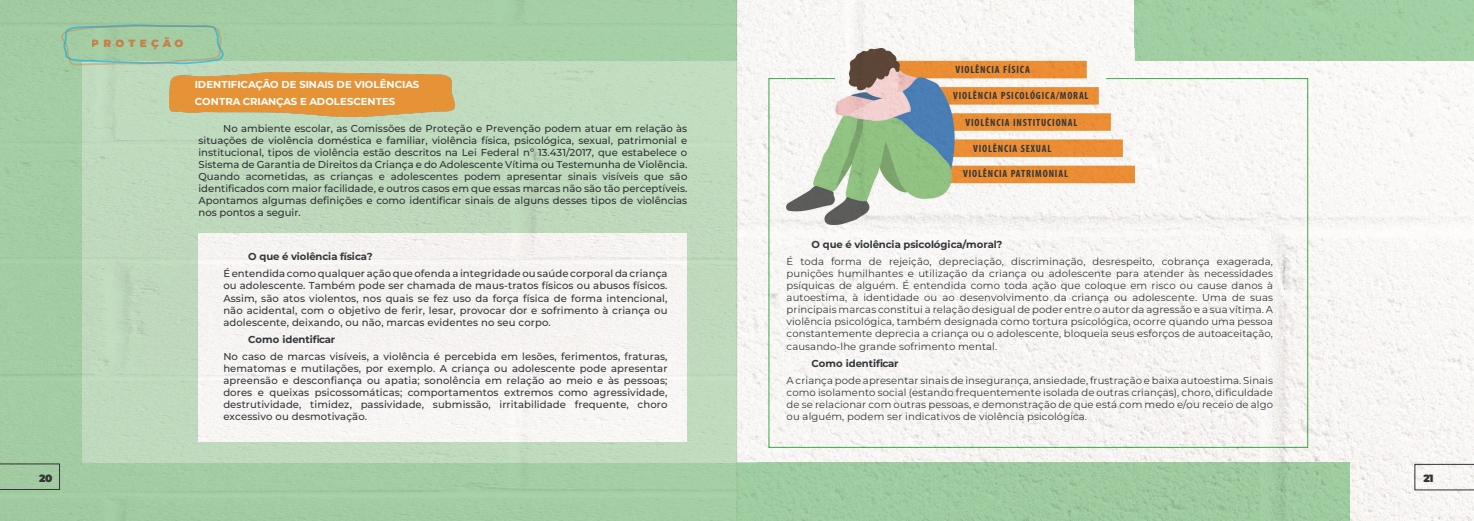
<style>
.page{position:relative;width:1474px;height:521px;background:#fff}
.page>*{position:absolute;margin:0;border:0;box-sizing:border-box;transform-origin:0 0}
.t1{font:700 condensed 10.5px "Myriad Pro";letter-spacing:.08em;color:#343739}
.t2{font:100 10.5px "Montserrat";letter-spacing:.41em;color:#d56529}
.t3{font:100 10.5px "Montserrat";color:#343739}
.Estilo_de_parágrafo_1{font:100 10.06px/12.1px "Montserrat";letter-spacing:.01em;color:#343739;text-align:justify}
.Estilo_de_parágrafo_1-2{font:100 10.06px "Montserrat";letter-spacing:.01em;color:#fff}
</style>
<div class="page">
<img style="left:0;top:0;width:1473px;height:521px">
<img style="left:170px;top:72px;width:284px;height:44px">
<img style="left:786px;top:48px;width:348px;height:176px">
<svg style="left:61px;top:21px;width:163px;height:46px;background:#9fc9a5"></svg>
<hr style="left:786px;top:78px;width:49px;height:1px;background:#40ae49">
<svg style="left:1106px;top:78px;width:28px;height:1px"></svg>
<p class="t2" style="left:92px;top:36px;width:93px">PROTEÇÃO</p>
<p class="Estilo_de_parágrafo_1-2" style="left:195px;top:78px;width:226px">IDENTIFICAÇÃO DE SINAIS DE VIOLÊNCIAS</p>
<p class="Estilo_de_parágrafo_1-2" style="left:195px;top:95px;width:202px">CONTRA CRIANÇAS E ADOLESCENTES</p>
<p class="Estilo_de_parágrafo_1" style="left:198px;top:122px;width:490px;text-indent:25px">No ambiente escolar, as Comissões de Proteção e Prevenção podem atuar em relação às situações de violência doméstica e familiar, violência física, psicológica, sexual, patrimonial e institucional, tipos de violência estão descritos na Lei Federal nº 13.431/2017, que estabelece o Sistema de Garantia de Direitos da Criança e do Adolescente Vítima ou Testemunha de Violência.<br>Quando acometidas, as crianças e adolescentes podem apresentar sinais visíveis que são identificados com maior facilidade, e outros casos em que essas marcas não são tão perceptíveis.<br>Apontamos algumas definições e como identificar sinais de alguns desses tipos de violências nos pontos a seguir.</p>
<p class="Estilo_de_parágrafo_1" style="left:248px;top:250px;width:126px">O que é violência física?</p>
<p class="Estilo_de_parágrafo_1" style="left:223px;top:267px;width:445px">É entendida como qualquer ação que ofenda a integridade ou saúde corporal da criança ou adolescente. Também pode ser chamada de maus-tratos físicos ou abusos físicos.<br>Assim, são atos violentos, nos quais se fez uso da força física de forma intencional, não acidental, com o objetivo de ferir, lesar, provocar dor e sofrimento à criança ou adolescente, deixando, ou não, marcas evidentes no seu corpo.</p>
<p class="Estilo_de_parágrafo_1" style="left:248px;top:333px;width:88px">Como identificar</p>
<p class="Estilo_de_parágrafo_1" style="left:223px;top:350px;width:446px">No caso de marcas visíveis, a violência é percebida em lesões, ferimentos, fraturas, hematomas e mutilações, por exemplo. A criança ou adolescente pode apresentar apreensão e desconfiança ou apatia; sonolência em relação ao meio e às pessoas; dores e queixas psicossomáticas; comportamentos extremos como agressividade, destrutividade, timidez, passividade, submissão, irritabilidade frequente, choro excessivo ou desmotivação.</p>
<p class="t1" style="left:955px;top:63px;width:76px">VIOLÊNCIA FÍSICA</p>
<p class="t1" style="left:953px;top:89px;width:137px">VIOLÊNCIA PSICOLÓGICA/MORAL</p>
<p class="t1" style="left:965px;top:116px;width:113px">VIOLÊNCIA INSTITUCIONAL</p>
<p class="t1" style="left:973px;top:142px;width:80px">VIOLÊNCIA SEXUAL</p>
<p class="t1" style="left:963px;top:167px;width:106px">VIOLÊNCIA PATRIMONIAL</p>
<p class="Estilo_de_parágrafo_1" style="left:811px;top:238px;width:192px">O que é violência psicológica/moral?</p>
<p class="Estilo_de_parágrafo_1" style="left:786px;top:255px;width:488px">É toda forma de rejeição, depreciação, discriminação, desrespeito, cobrança exagerada, punições humilhantes e utilização da criança ou adolescente para atender às necessidades psíquicas de alguém. É entendida como toda ação que coloque em risco ou cause danos à autoestima, à identidade ou ao desenvolvimento da criança ou adolescente. Uma de suas principais marcas constitui a relação desigual de poder entre o autor da agressão e a sua vítima. A violência psicológica, também designada como tortura psicológica, ocorre quando uma pessoa constantemente deprecia a criança ou o adolescente, bloqueia seus esforços de autoaceitação, causando-lhe grande sofrimento mental.</p>
<p class="Estilo_de_parágrafo_1" style="left:811px;top:357px;width:88px">Como identificar</p>
<p class="Estilo_de_parágrafo_1" style="left:786px;top:374px;width:488px">A criança pode apresentar sinais de insegurança, ansiedade, frustração e baixa autoestima. Sinais como isolamento social (estando frequentemente isolada de outras crianças), choro, dificuldade de se relacionar com outras pessoas, e demonstração de que está com medo e/ou receio de algo ou alguém, podem ser indicativos de violência psicológica.</p>
<p class="t3" style="left:39px;top:471px;width:14px">20</p>
<p class="t3" style="left:1423px;top:471px;width:12px">21</p>
</div>
